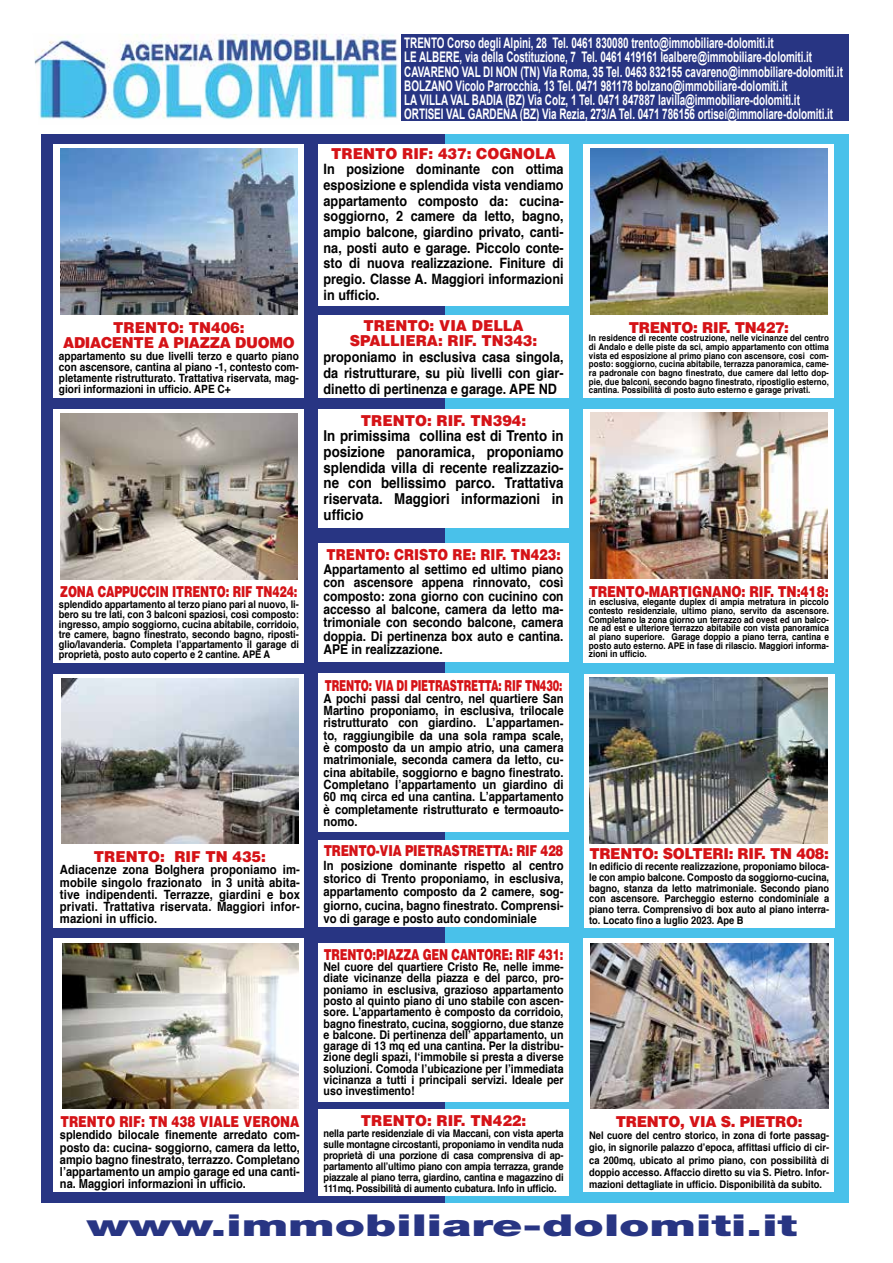
<style>
.page{position:relative;width:893px;height:1263px;background:#fff}
.page>*{position:absolute;margin:0;border:0;box-sizing:border-box;transform-origin:0 0}
.t1{font:900 30.15px "Helvetica Neue";color:#283583;scale:1.6 1}
.t2{font:900 15.15px/15.8px "Helvetica";letter-spacing:-.01em;color:#d51317;text-align:center;scale:.95 1}
.t3{font:900 15.15px "Helvetica";letter-spacing:-.01em;color:#d51317;scale:.72 1}
.t4{font:900 15.15px "Helvetica";letter-spacing:-.01em;color:#d51317;scale:.65 1}
.t5{font:900 15.15px "Helvetica";letter-spacing:-.01em;color:#d51317;scale:.77 1}
.t6{font:900 15.15px "Helvetica";letter-spacing:-.01em;color:#d51317;scale:.81 1}
.t7{font:900 15.15px "Helvetica";letter-spacing:-.01em;color:#d51317;scale:.85 1}
.t8{font:900 15.15px "Helvetica";letter-spacing:-.01em;color:#d51317;scale:.79 1}
.t9{font:700 15px/15.6px "Helvetica";color:#000;text-align:justify;scale:.89 1}
.t10{font:700 14.55px/14.2px "Arial";letter-spacing:-.005em;color:#fff;scale:.68 1}
.t11{font:700 14.25px/15.8px "Helvetica";color:#000;text-align:justify;scale:.89 1}
.t12{font:700 13.5px/13.5px "Helvetica";color:#000;text-align:justify;scale:.89 1}
.t13{font:700 12.75px/12.3px "Helvetica";color:#000;text-align:justify;scale:.89 1}
.t14{font:700 12.45px/12.1px "Helvetica";color:#000;text-align:justify;scale:.89 1}
.t15{font:700 12px/11.2px "Helvetica";color:#000;text-align:justify;scale:.89 1}
.t16{font:700 11.4px/11.2px "Helvetica";color:#000;text-align:justify;scale:.89 1}
.t17{font:700 10.5px/10.1px "Helvetica";letter-spacing:-.005em;color:#000;text-align:justify;scale:.89 1}
.t18{font:700 9.3px/8.7px "Helvetica";color:#000;text-align:justify;scale:.89 1}
.t19{font:700 9px/8.7px "Helvetica";letter-spacing:.005em;color:#000;text-align:justify;scale:.89 1}
</style>
<div class="page">
<img style="left:34px;top:34px;width:364px;height:86px">
<div style="left:41px;top:134px;width:403px;height:1068px;background:#283583"></div>
<div style="left:446px;top:134px;width:403px;height:1068px;background:#49c1ea"></div>
<div style="left:584px;top:674px;width:250px;height:253px;background:#fff"></div>
<div style="left:401px;top:34px;width:447px;height:87px;background:#283583"></div>
<div style="left:583px;top:409px;width:251px;height:253px;background:#fff"></div>
<div style="left:583px;top:144px;width:251px;height:253px;background:#fff"></div>
<div style="left:318px;top:409px;width:251px;height:119px;background:#fff"></div>
<div style="left:318px;top:544px;width:251px;height:118px;background:#fff"></div>
<div style="left:318px;top:674px;width:251px;height:158px;background:#fff"></div>
<div style="left:53px;top:409px;width:251px;height:253px;background:#fff"></div>
<img style="left:60px;top:413px;width:238px;height:166px">
<div style="left:53px;top:144px;width:251px;height:253px;background:#fff"></div>
<img style="left:60px;top:148px;width:238px;height:166px">
<img style="left:590px;top:412px;width:238px;height:166px">
<div style="left:584px;top:939px;width:250px;height:253px;background:#fff"></div>
<img style="left:590px;top:677px;width:237px;height:166px">
<img style="left:590px;top:148px;width:238px;height:166px">
<div style="left:53px;top:939px;width:250px;height:253px;background:#fff"></div>
<img style="left:63px;top:943px;width:236px;height:166px">
<div style="left:318px;top:144px;width:251px;height:162px;background:#fff"></div>
<div style="left:318px;top:315px;width:251px;height:82px;background:#fff"></div>
<div style="left:53px;top:674px;width:250px;height:253px;background:#fff"></div>
<img style="left:61px;top:678px;width:238px;height:166px">
<div style="left:318px;top:840px;width:251px;height:87px;background:#fff"></div>
<div style="left:318px;top:943px;width:251px;height:158px;background:#fff"></div>
<div style="left:318px;top:1109px;width:251px;height:87px;background:#fff"></div>
<img style="left:590px;top:943px;width:238px;height:166px">
<h2 class="t2" style="left:63px;top:319px;width:245px">TRENTO: TN406:<br>ADIACENTE A PIAZZA DUOMO</h2>
<p class="t16" style="left:59px;top:350px;width:271px">appartamento su due livelli terzo e quarto piano con ascensore, cantina al piano -1, contesto com&shy;pletamente ristrutturato. Trattativa riservata, mag&shy;giori informazioni in ufficio. APE C+</p>
<h2 class="t3" style="left:60px;top:582px;width:331px">ZONA CAPPUCCIN ITRENTO: RIF TN424:</h2>
<p class="t17" style="left:59px;top:599px;width:271px">splendido appartamento al terzo piano pari al nuovo, li&shy;bero su tre lati, con 3 balconi spaziosi, così composto: ingresso, ampio soggiorno, cucina abitabile, corridoio, tre camere, bagno finestrato, secondo bagno, riposti&shy;glio/lavanderia. Completa l’appartamento il garage di proprietà, posto auto coperto e 2 cantine. APE A</p>
<h2 class="t2" style="left:94px;top:848px;width:183px">TRENTO: RIF TN 435:</h2>
<p class="t13" style="left:60px;top:864px;width:271px">Adiacenze zona Bolghera proponiamo im&shy;mobile singolo frazionato in 3 unità abita&shy;tive indipendenti. Terrazze, giardini e box privati. Trattativa riservata. Maggiori infor&shy;mazioni in ufficio.</p>
<h2 class="t8" style="left:60px;top:1112px;width:304px">TRENTO RIF: TN 438 VIALE VERONA</h2>
<p class="t14" style="left:60px;top:1129px;width:271px">splendido bilocale finemente arredato com&shy;posto da: cucina- soggiorno, camera da letto, ampio bagno finestrato, terrazzo. Completano l’appartamento un ampio garage ed una canti&shy;na. Maggiori informazioni in ufficio.</p>
<p class="t10" style="left:404px;top:36px;width:647px">TRENTO Corso degli Alpini, 28 Tel. 0461 830080 trento@immobiliare-dolomiti.it<br>LE ALBERE, via della Costituzione, 7 Tel. 0461 419161 lealbere@immobiliare-dolomiti.it CAVARENO VAL DI NON (TN) Via Roma, 35 Tel. 0463 832155 cavareno@immobiliare-dolomiti.it BOLZANO Vicolo Parrocchia, 13 Tel. 0471 981178 bolzano@immobiliare-dolomiti.it<br>LA VILLA VAL BADIA (BZ) Via Colz, 1 Tel. 0471 847887 lavilla@immobiliare-dolomiti.it ORTISEI VAL GARDENA (BZ) Via Rezia, 273/A Tel. 0471 786156 ortisei@immoliare-dolomiti.it</p>
<h2 class="t2" style="left:331px;top:145px;width:238px">TRENTO RIF: 437: COGNOLA</h2>
<p class="t11" style="left:324px;top:161px;width:271px">In posizione dominante con ottima esposizione e splendida vista vendiamo appartamento composto da: cucina&shy;soggiorno, 2 camere da letto, bagno, ampio balcone, giardino privato, canti&shy;na, posti auto e garage. Piccolo conte&shy;sto di nuova realizzazione. Finiture di pregio. Classe A. Maggiori informazioni in ufficio.</p>
<h2 class="t2" style="left:350px;top:317px;width:199px">TRENTO: VIA DELLA<br>SPALLIERA: RIF. TN343:</h2>
<h3 class="t11" style="left:324px;top:349px;width:271px">proponiamo in esclusiva casa singola, da ristrutturare, su più livelli con giar&shy;dinetto di pertinenza e garage. APE ND</h3>
<h2 class="t2" style="left:361px;top:412px;width:176px">TRENTO: RIF. TN394:</h2>
<h3 class="t9" style="left:324px;top:428px;width:271px">In primissima collina est di Trento in posizione panoramica, proponiamo splendida villa di recente realizzazio&shy;ne con bellissimo parco. Trattativa riservata. Maggiori informazioni in ufficio</h3>
<h2 class="t7" style="left:326px;top:545px;width:277px">TRENTO: CRISTO RE: RIF. TN423:</h2>
<p class="t12" style="left:324px;top:562px;width:271px">Appartamento al settimo ed ultimo piano con ascensore appena rinnovato, così composto: zona giorno con cucinino con accesso al balcone, camera da letto ma&shy;trimoniale con secondo balcone, camera doppia. Di pertinenza box auto e cantina.<br>APE in realizzazione.</p>
<h2 class="t4" style="left:325px;top:675px;width:367px">TRENTO: VIA DI PIETRASTRETTA: RIF TN430:</h2>
<p class="t13" style="left:324px;top:692px;width:271px">A pochi passi dal centro, nel quartiere San Martino proponiamo, in esclusiva, trilocale ristrutturato con giardino. L’appartamen&shy;to, raggiungibile da una sola rampa scale, è composto da un ampio atrio, una camera matrimoniale, seconda camera da letto, cu&shy;cina abitabile, soggiorno e bagno finestrato.<br>Completano l’appartamento un giardino di 60 mq circa ed una cantina. L’appartamento è completamente ristrutturato e termoauto&shy;nomo.</p>
<h2 class="t5" style="left:324px;top:841px;width:313px">TRENTO-VIA PIETRASTRETTA: RIF 428</h2>
<p class="t13" style="left:324px;top:859px;width:271px;line-height:13.4px">In posizione dominante rispetto al centro storico di Trento proponiamo, in esclusiva, appartamento composto da 2 camere, sog&shy;giorno, cucina, bagno finestrato. Comprensi&shy;vo di garage e posto auto condominiale</p>
<h2 class="t3" style="left:324px;top:944px;width:334px">TRENTO:PIAZZA GEN CANTORE: RIF 431:</h2>
<p class="t15" style="left:324px;top:961px;width:271px">Nel cuore del quartiere Cristo Re, nelle imme&shy;diate vicinanze della piazza e del parco, pro&shy;poniamo in esclusiva, grazioso appartamento posto al quinto piano di uno stabile con ascen&shy;sore. L’appartamento è composto da corridoio, bagno finestrato, cucina, soggiorno, due stanze e balcone. Di pertinenza dell’ appartamento, un garage di 13 mq ed una cantina. Per la distribu&shy;zione degli spazi, l‘immobile si presta a diverse soluzioni. Comoda l’ubicazione per l’immediata vicinanza a tutti i principali servizi. Ideale per uso investimento!</p>
<h2 class="t2" style="left:361px;top:1113px;width:176px">TRENTO: RIF. TN422:</h2>
<p class="t17" style="left:324px;top:1128px;width:271px;line-height:10.9px">nella parte residenziale di via Maccani, con vista aperta sulle montagne circostanti, proponiamo in vendita nuda proprietà di una porzione di casa comprensiva di ap&shy;partamento all’ultimo piano con ampia terrazza, grande piazzale al piano terra, giardino, cantina e magazzino di 111mq. Possibilità di aumento cubatura. Info in ufficio.</p>
<h2 class="t2" style="left:629px;top:319px;width:170px">TRENTO: RIF. TN427:</h2>
<p class="t19" style="left:589px;top:334px;width:271px">In residence di recente costruzione, nelle vicinanze del centro di Andalo e delle piste da sci, ampio appartamento con ottima vista ed esposizione al primo piano con ascensore, cosi com&shy;posto: soggiorno, cucina abitabile, terrazza panoramica, came&shy;ra padronale con bagno finestrato, due camere dal letto dop&shy;pie, due balconi, secondo bagno finestrato, ripostiglio esterno, cantina. Possibilità di posto auto esterno e garage privati.</p>
<h2 class="t6" style="left:589px;top:581px;width:297px">TRENTO-MARTIGNANO: RIF. TN:418:</h2>
<p class="t18" style="left:589px;top:598px;width:271px">in esclusiva, elegante duplex di ampia metratura in piccolo contesto residenziale, ultimo piano, servito da ascensore.<br>Completano la zona giorno un terrazzo ad ovest ed un balco&shy;ne ad est e ulteriore terrazzo abitabile con vista panoramica al piano superiore. Garage doppio a piano terra, cantina e posto auto esterno. APE in fase di rilascio. Maggiori informa&shy;zioni in ufficio.</p>
<h2 class="t2" style="left:589px;top:846px;width:254px">TRENTO: SOLTERI: RIF. TN 408:</h2>
<p class="t17" style="left:589px;top:861px;width:271px;line-height:10.6px">In edificio di recente realizzazione, proponiamo biloca&shy;le con ampio balcone. Composto da soggiorno-cucina, bagno, stanza da letto matrimoniale. Secondo piano con ascensore. Parcheggio esterno condominiale a piano terra. Comprensivo di box auto al piano interra&shy;to. Locato fino a luglio 2023. Ape B</p>
<h2 class="t2" style="left:616px;top:1113px;width:198px">TRENTO, VIA S. PIETRO:</h2>
<p class="t17" style="left:589px;top:1130px;width:271px;line-height:12.1px">Nel cuore del centro storico, in zona di forte passag&shy;gio, in signorile palazzo d’epoca, affittasi ufficio di cir&shy;ca 200mq, ubicato al primo piano, con possibilità di doppio accesso. Affaccio diretto su via S. Pietro. Infor&shy;mazioni dettagliate in ufficio. Disponibilità da subito.</p>
<h1 class="t1" style="left:87px;top:1207px;width:445px">www.immobiliare-dolomiti.it</h1>
</div>
